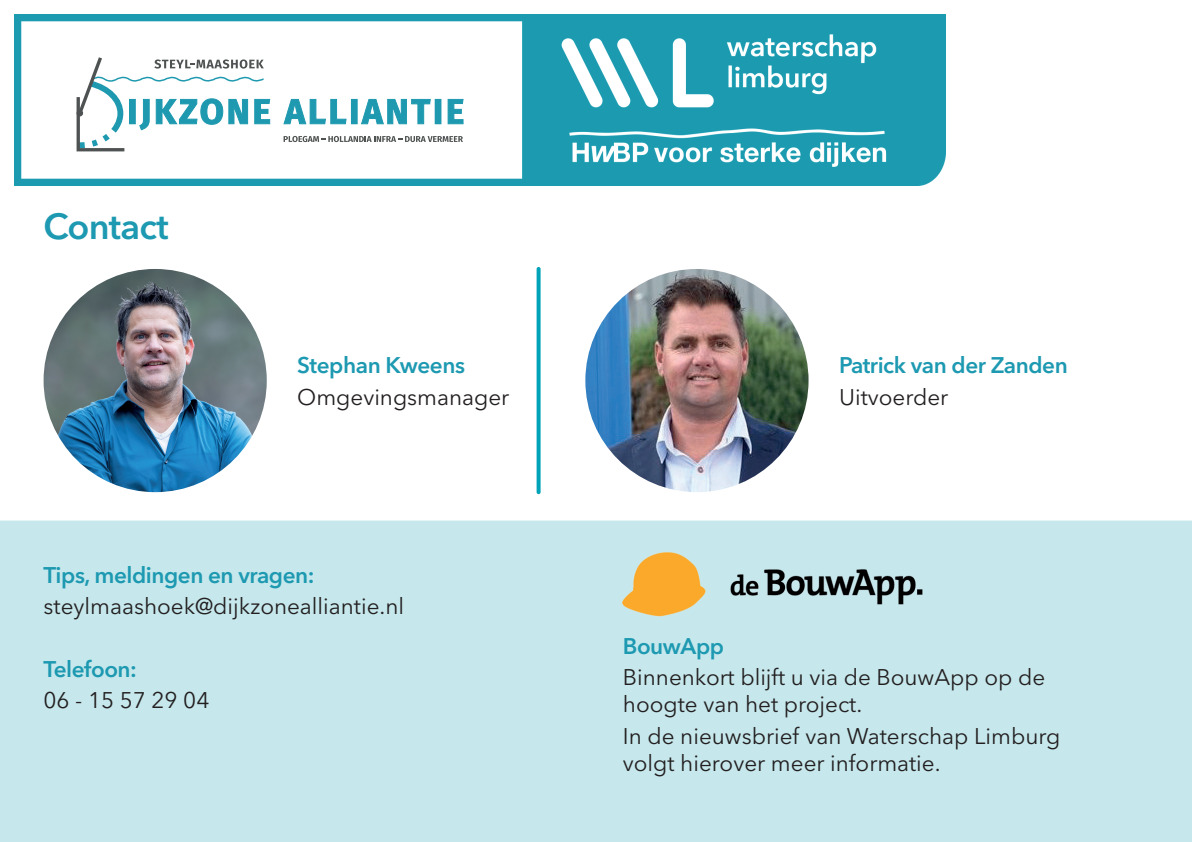
<style>
.page{position:relative;width:1192px;height:842px;background:#fff}
.page>*{position:absolute;margin:0;border:0;box-sizing:border-box;transform-origin:0 0}
.t1{font:600 36px "Avenir Next LT Pro";letter-spacing:-.02em;color:#1d99b1}
.t2{font:22.5px/27px "Avenir Next LT Pro";color:#231f20}
.t3{font:600 22.5px "Avenir Next LT Pro";letter-spacing:-.02em;color:#1d99b1}
</style>
<div class="page">
<img style="left:14px;top:14px;width:932px;height:171px">
<div style="left:38px;top:38px;width:425px;height:113px;background:#fff"></div>
<svg style="left:283px;top:99px;width:64px;height:26px"></svg>
<div style="left:351px;top:99px;width:6px;height:25px;background:#1e99af"></div>
<div style="left:351px;top:99px;width:7px;height:25px;border:1px solid #1e99af"></div>
<svg style="left:361px;top:98px;width:70px;height:27px"></svg>
<div style="left:435px;top:99px;width:6px;height:25px;background:#1e99af"></div>
<svg style="left:447px;top:99px;width:17px;height:26px"></svg>
<svg style="left:284px;top:136px;width:179px;height:6px"></svg>
<svg style="left:75px;top:57px;width:196px;height:96px"></svg>
<img style="left:44px;top:269px;width:223px;height:223px;border-radius:112px">
<img style="left:585px;top:269px;width:224px;height:223px;border-radius:112px">
<svg style="left:537px;top:267px;width:4px;height:227px"></svg>
<div style="left:0;top:521px;width:1192px;height:321px;background:#c6e8ec"></div>
<img style="left:623px;top:544px;width:300px;height:80px">
<h1 class="t1" style="left:44px;top:205px;width:127px">Contact</h1>
<p class="t3" style="left:297px;top:352px;width:169px">Stephan Kweens</p>
<p class="t2" style="left:297px;top:383px;width:214px">Omgevingsmanager</p>
<p class="t3" style="left:44px;top:562px;width:272px">Tips, meldingen en vragen:</p>
<p class="t2" style="left:44px;top:593px;width:362px">steylmaashoek@dijkzonealliantie.nl</p>
<p class="t3" style="left:44px;top:655px;width:95px">Telefoon:</p>
<p class="t2" style="left:44px;top:687px;width:167px">06 - 15 57 29 04</p>
<p class="t3" style="left:839px;top:352px;width:230px">Patrick van der Zanden</p>
<p class="t2" style="left:839px;top:383px;width:111px">Uitvoerder</p>
<p class="t3" style="left:623px;top:633px;width:103px">BouwApp</p>
<p class="t2" style="left:623px;top:664px;width:424px">Binnenkort blijft u via de BouwApp op de hoogte van het project.</p>
<p class="t2" style="left:623px;top:722px;width:439px">In de nieuwsbrief van Waterschap Limburg volgt hierover meer informatie.</p>
</div>
